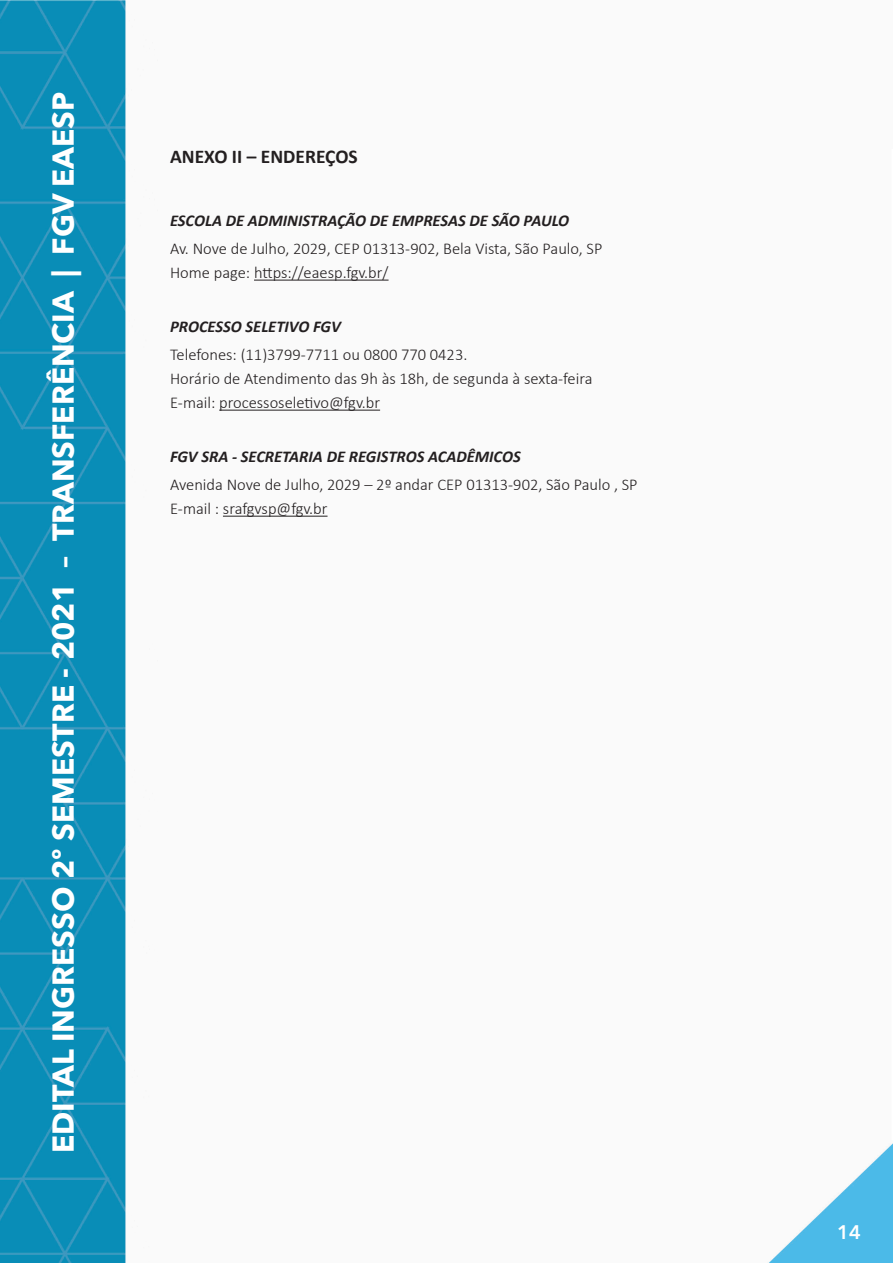
<style>
.page{position:relative;width:893px;height:1263px;background:#fff}
.page>*{position:absolute;margin:0;border:0;box-sizing:border-box;transform-origin:0 0}
.t1{font:700 30px "Avenir Next LT Pro";color:#fff}
.t2{font:700 19.5px "Calibri";color:#231f20}
.t3{font:600 19.5px "Avenir Next LT Pro";color:#fff}
.t4{font:300 16.5px/24px "Calibri";color:#231f20}
.t5{font:italic 700 16.5px "Calibri";color:#231f20}
</style>
<div class="page">
<img style="left:0;top:0;width:893px;height:1262px">
<div style="left:170px;top:0;width:723px;height:149px;background:#fafafa"></div>
<hr style="left:254px;top:280px;width:135px;height:1px;background:#231f20">
<hr style="left:219px;top:410px;width:161px;height:1px;background:#231f20">
<hr style="left:223px;top:516px;width:105px;height:1px;background:#231f20">
<h1 class="t1" style="left:45px;top:1153px;width:1063px;rotate:-90deg">EDITAL INGRESSO 2º SEMESTRE - 2021 – TRANSFERÊNCIA | FGV EAESP</h1>
<p class="t2" style="left:170px;top:145px;width:189px">ANEXO II – ENDEREÇOS</p>
<p class="t5" style="left:170px;top:210px;width:401px">ESCOLA DE ADMINISTRAÇÃO DE EMPRESAS DE SÃO PAULO</p>
<p class="t4" style="left:170px;top:236px;width:434px">Av. Nove de Julho, 2029, CEP 01313-902, Bela Vista, São Paulo, SP<br>Home page: https://eaesp.fgv.br/</p>
<p class="t5" style="left:170px;top:316px;width:172px">PROCESSO SELETIVO FGV</p>
<p class="t4" style="left:170px;top:342px;width:424px">Telefones: (11)3799-7711 ou 0800 770 0423.<br>Horário de Atendimento das 9h às 18h, de segunda à sexta-feira<br>E-mail: processoseletivo@fgv.br</p>
<p class="t5" style="left:170px;top:446px;width:352px">FGV SRA - SECRETARIA DE REGISTROS ACADÊMICOS</p>
<p class="t4" style="left:170px;top:472px;width:469px">Avenida Nove de Julho, 2029 – 2º andar CEP 01313-902, São Paulo , SP<br>E-mail : srafgvsp@fgv.br</p>
<p class="t3" style="left:837px;top:1220px;width:25px">14</p>
</div>
